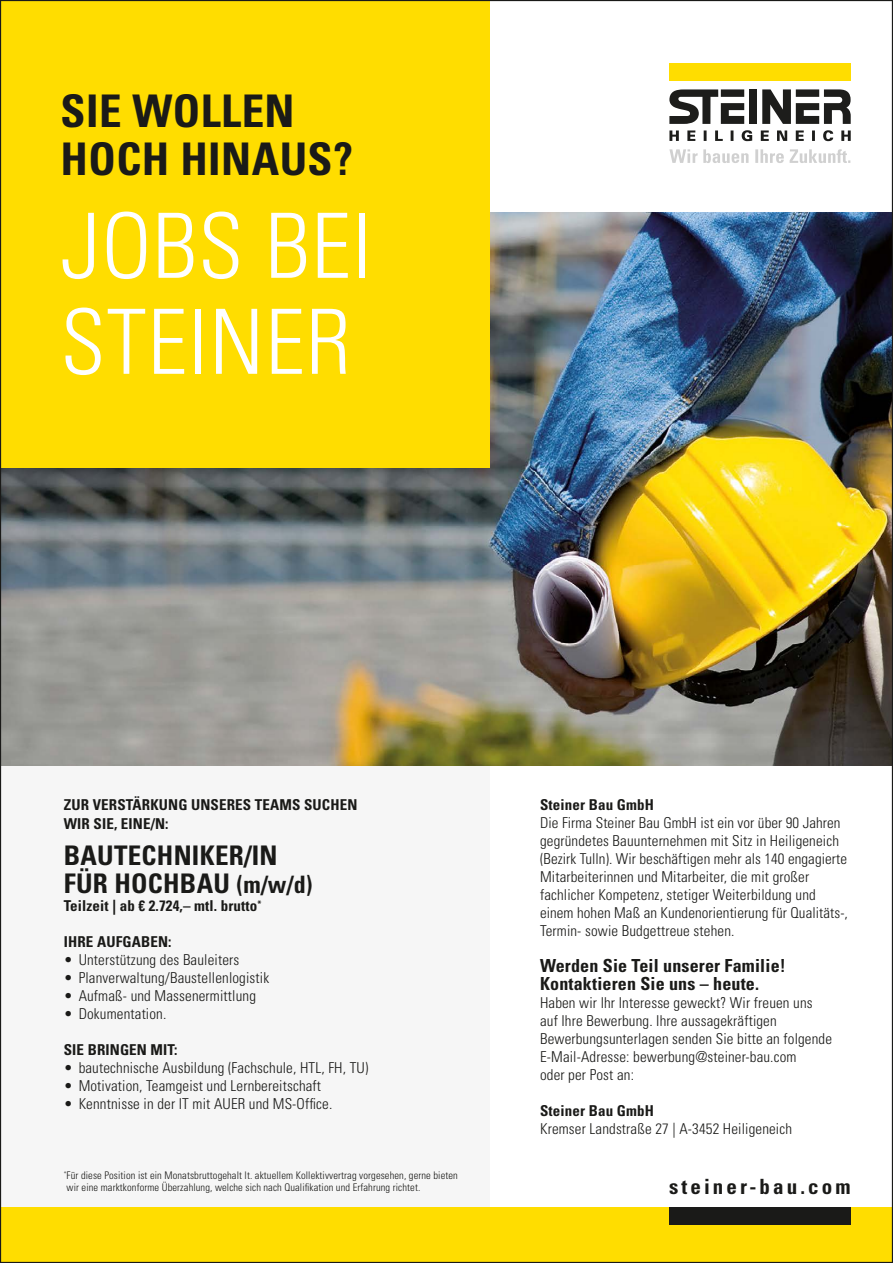
<style>
.page{position:relative;width:893px;height:1263px;background:#fff}
.page>*{position:absolute;margin:0;border:0;box-sizing:border-box;transform-origin:0 0}
.t1{font:300 condensed 90px/96px "Univers LT Std";letter-spacing:.01em;color:#fff}
.t2{font:700 condensed 45px/48px "Univers LT Std";letter-spacing:.01em;color:#1a1a18}
.t3{font:700 condensed 27px/27.8px "Univers LT Std";letter-spacing:.01em;color:#1a1a18}
.t4{font:700 condensed 21px "Univers LT Std";letter-spacing:.15em;color:#1a1a18}
.t5{font:700 condensed 18px "Univers LT Std";letter-spacing:.01em;color:#1a1a18}
.t6{font:300 condensed 15px/18px "Univers LT Std";letter-spacing:.01em;color:#1a1a18}
.t7{font:700 condensed 15px/18.8px "Univers LT Std";letter-spacing:.01em;color:#1a1a18}
.t8{font:300 condensed 10.5px/12px "Univers LT Std";letter-spacing:.01em;color:#1a1a18}
.s1{font-size:24px}
</style>
<div class="page">
<div style="left:0;top:532px;width:489px;height:688px;background:#f6f6f6"></div>
<img style="left:2px;top:213px;width:889px;height:552px">
<div style="left:0;top:0;width:489px;height:468px;background:#fd0"></div>
<div style="left:669px;top:64px;width:182px;height:17px;background:#fd0"></div>
<div style="left:749px;top:89px;width:8px;height:35px;background:#1d1d1b"></div>
<svg style="left:762px;top:89px;width:89px;height:35px"></svg>
<svg style="left:669px;top:89px;width:75px;height:35px"></svg>
<svg style="left:669px;top:130px;width:182px;height:11px"></svg>
<svg style="left:669px;top:149px;width:181px;height:14px"></svg>
<div style="left:0;top:1208px;width:893px;height:55px;background:#fd0"></div>
<div style="left:669px;top:1208px;width:181px;height:17px;background:#1a1a18"></div>
<p class="t2" style="left:61px;top:87px;width:294px">SIE WOLLEN<br>HOCH HINAUS?</p>
<p class="t1" style="left:61px;top:198px;width:313px">JOBS BEI<br>STEINER</p>
<p class="t7" style="left:64px;top:795px;width:295px">ZUR VERSTÄRKUNG UNSERES TEAMS SUCHEN<br>WIR SIE, EINE/N:</p>
<p class="t3" style="left:64px;top:842px;width:250px">BAUTECHNIKER/IN<br>FÜR HOCHBAU <span class="s1">(m/w/d)</span></p>
<p class="t7" style="left:64px;top:896px;width:199px">Teilzeit | ab € 2.724,– mtl. brutto<sup>*</sup></p>
<p class="t7" style="left:64px;top:932px;width:109px">IHRE AUFGABEN:</p>
<p class="t6" style="left:64px;top:951px;width:177px">• Unterstützung des Bauleiters</p>
<p class="t6" style="left:64px;top:969px;width:207px">• Planverwaltung/Baustellenlogistik</p>
<p class="t6" style="left:64px;top:987px;width:194px">• Aufmaß- und Massenermittlung</p>
<p class="t6" style="left:64px;top:1005px;width:104px">• Dokumentation.</p>
<p class="t7" style="left:64px;top:1040px;width:115px">SIE BRINGEN MIT:</p>
<p class="t6" style="left:64px;top:1059px;width:306px">• bautechnische Ausbildung (Fachschule, HTL, FH, TU)</p>
<p class="t6" style="left:64px;top:1077px;width:259px">• Motivation, Teamgeist und Lernbereitschaft</p>
<p class="t6" style="left:64px;top:1095px;width:270px">• Kenntnisse in der IT mit AUER und MS-Office.</p>
<p class="t8" style="left:64px;top:1170px;width:396px"><sup>*</sup>Für diese Position ist ein Monatsbruttogehalt lt. aktuellem Kollektivvertrag vorgesehen, gerne bieten wir eine marktkonforme Überzahlung, welche sich nach Qualifikation und Erfahrung richtet.</p>
<p class="t7" style="left:540px;top:795px;width:115px">Steiner Bau GmbH</p>
<p class="t6" style="left:540px;top:814px;width:309px">Die Firma Steiner Bau GmbH ist ein vor über 90 Jahren gegründetes Bauunternehmen mit Sitz in Heiligeneich (Bezirk Tulln). Wir beschäftigen mehr als 140 engagierte Mitarbeiterinnen und Mitarbeiter, die mit großer fachlicher Kompetenz, stetiger Weiterbildung und einem hohen Maß an Kundenorientierung für Qualitäts-, Termin- sowie Budgettreue stehen.</p>
<p class="t5" style="left:540px;top:955px;width:247px">Werden Sie Teil unserer Familie!</p>
<p class="t5" style="left:540px;top:973px;width:221px">Kontaktieren Sie uns – heute.</p>
<p class="t6" style="left:540px;top:994px;width:294px">Haben wir Ihr Interesse geweckt? Wir freuen uns auf Ihre Bewerbung. Ihre aussagekräftigen Bewerbungsunterlagen senden Sie bitte an folgende E-Mail-Adresse: bewerbung@steiner-bau.com<br>oder per Post an:</p>
<p class="t7" style="left:540px;top:1101px;width:115px">Steiner Bau GmbH</p>
<p class="t6" style="left:540px;top:1120px;width:254px">Kremser Landstraße 27 | A-3452 Heiligeneich</p>
<p class="t4" style="left:669px;top:1174px;width:183px">steiner-bau.com</p>
</div>
